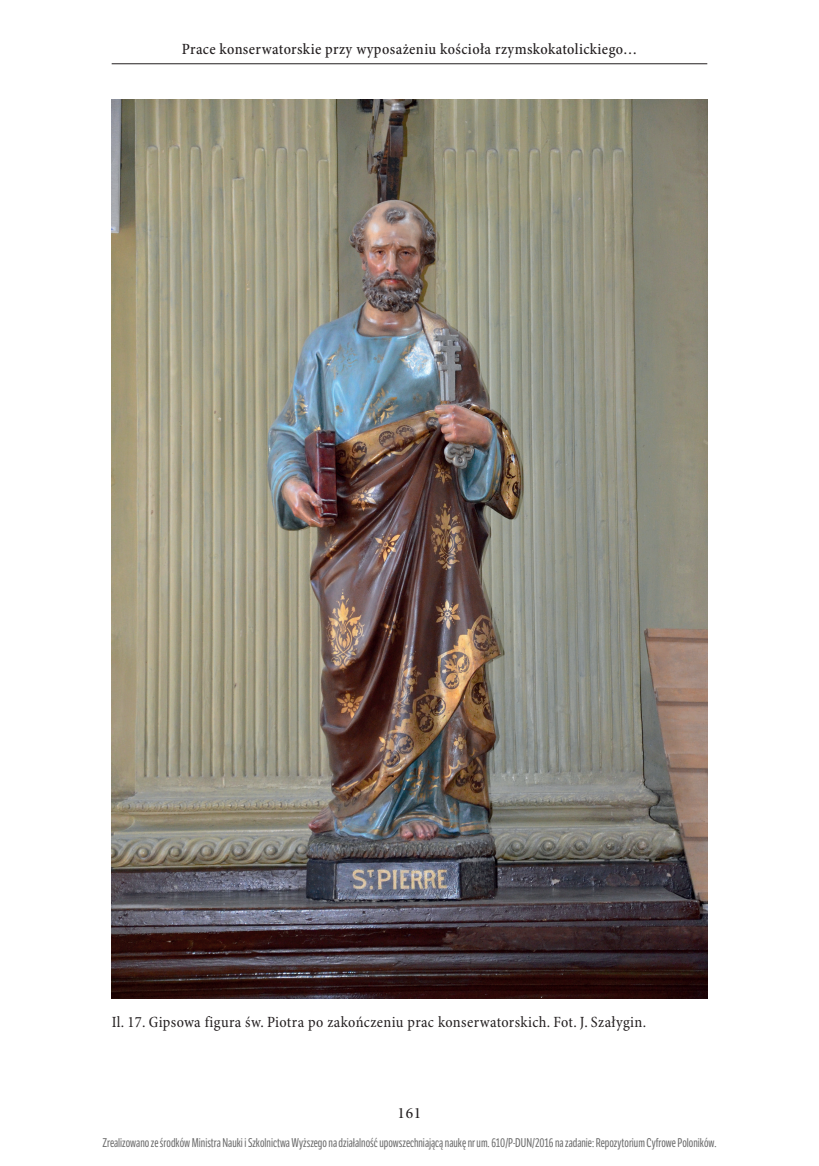
<style>
.page{position:relative;width:819px;height:1166px;background:#fff}
.page>*{position:absolute;margin:0;border:0;box-sizing:border-box;transform-origin:0 0}
.t1{font:condensed 15.75px "Minion Pro";letter-spacing:.02em;color:#231f20}
.t2{font:500 condensed 15.75px "Minion Pro";letter-spacing:.025em;color:#231f20}
.t3{font:15.75px "Minion Pro Medium Subh";color:#231f20}
.t4{font:12.25px "LFT Etica Compressed";color:#6b6b6b}
</style>
<div class="page">
<hr style="left:112px;top:63px;width:595px;height:1px;background:#231f20">
<img style="left:112px;top:100px;width:595px;height:898px">
<p class="t2" style="left:182px;top:39px;width:457px">Prace konserwatorskie przy wyposażeniu kościoła rzymskokatolickiego…</p>
<p class="t1" style="left:112px;top:1013px;width:536px">Il. 17. Gipsowa figura św. Piotra po zakończeniu prac konserwatorskich. Fot. J. Szałygin.</p>
<p class="t3" style="left:397px;top:1104px;width:25px">161</p>
<p class="t4" style="left:102px;top:1136px;width:615px">Zrealizowano ze środków Ministra Nauki i Szkolnictwa Wyższego na działalność upowszechniającą naukę nr um. 610/P-DUN/2016 na zadanie: Repozytorium Cyfrowe Poloników.</p>
</div>
